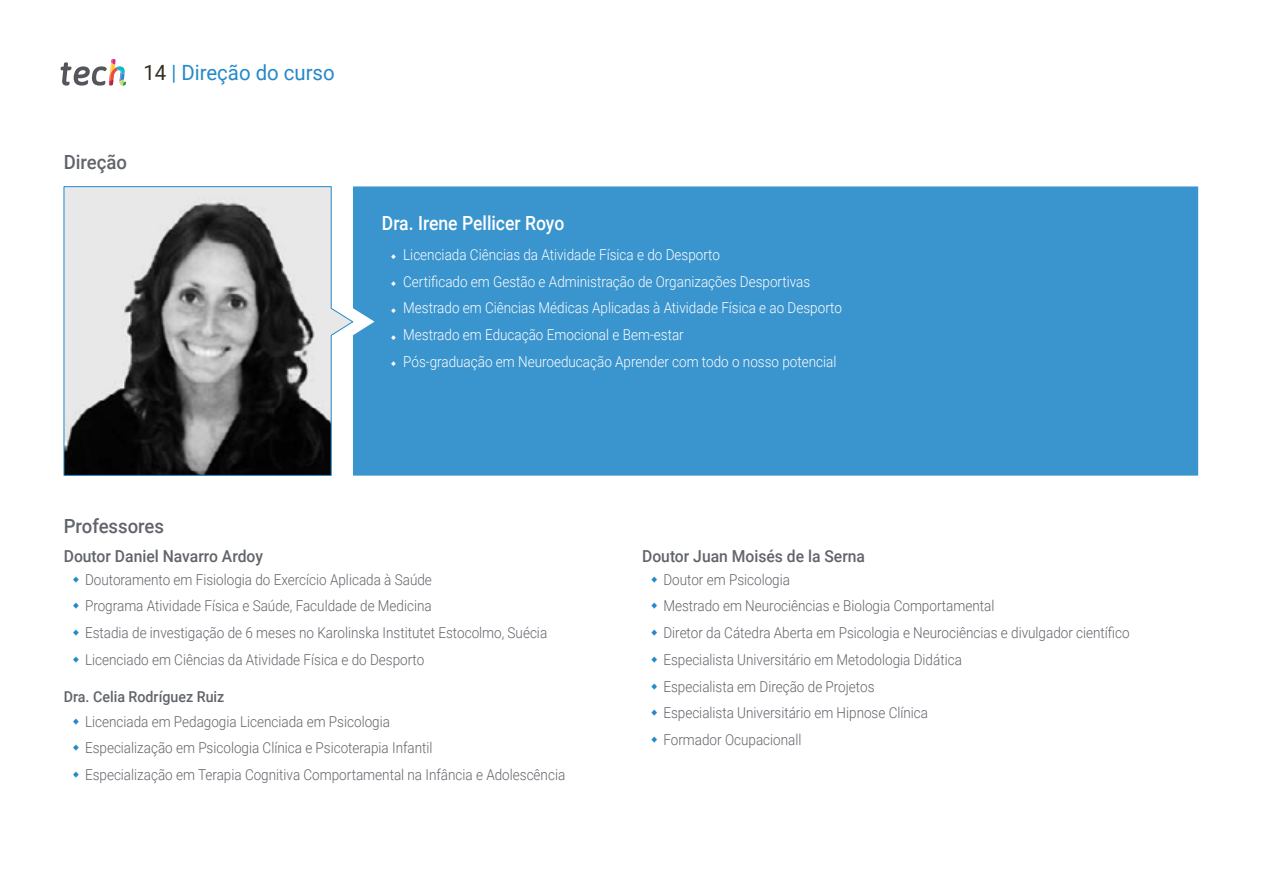
<style>
.page{position:relative;width:1263px;height:893px;background:#fff}
.page>*{position:absolute;margin:0;border:0;box-sizing:border-box;transform-origin:0 0}
.t1{font:21px "Roboto";color:#2488c9}
.t2{font:500 19.5px "Roboto";color:#fff;scale:.9 1}
.t3{font:500 19.5px "Roboto";color:#61646a;scale:.95 1}
.t4{font:500 16.5px "Roboto";color:#61646a;scale:.95 1}
.t5{font:300 15px/26.7px "Roboto";color:#61646a;scale:.9 1}
.t6{font:300 15px/26.7px "Roboto";color:#fff;scale:.9 1}
.t7{font:500 15px "Roboto";color:#61646a;scale:.95 1}
.s1{color:#312e20}
</style>
<div class="page">
<svg style="left:61px;top:59px;width:65px;height:27px"></svg>
<div style="left:353px;top:186px;width:845px;height:290px;background:#3a94ce"></div>
<svg style="left:64px;top:186px;width:289px;height:290px;background:#888a8a"></svg>
<svg style="left:391px;top:254px;width:5px;height:5px"></svg>
<svg style="left:391px;top:281px;width:5px;height:5px"></svg>
<svg style="left:391px;top:308px;width:5px;height:5px"></svg>
<svg style="left:391px;top:335px;width:5px;height:5px"></svg>
<svg style="left:391px;top:361px;width:5px;height:5px"></svg>
<h1 class="t1" style="left:144px;top:57px;width:193px"><span class="s1">14</span> | Direção do curso</h1>
<h2 class="t3" style="left:64px;top:149px;width:68px">Direção</h2>
<h2 class="t2" style="left:382px;top:210px;width:204px">Dra. Irene Pellicer Royo</h2>
<p class="t6" style="left:403px;top:241px;width:489px">Licenciada Ciências da Atividade Física e do Desporto<br>Certificado em Gestão e Administração de Organizações Desportivas Mestrado em Ciências Médicas Aplicadas à Atividade Física e ao Desporto Mestrado em Educação Emocional e Bem-estar<br>Pós-graduação em Neuroeducação Aprender com todo o nosso potencial</p>
<h2 class="t3" style="left:64px;top:512px;width:107px">Professores</h2>
<p class="t4" style="left:64px;top:545px;width:211px">Doutor Daniel Navarro Ardoy</p>
<p class="t5" style="left:85px;top:565px;width:515px">Doutoramento em Fisiologia do Exercício Aplicada à Saúde<br>Programa Atividade Física e Saúde, Faculdade de Medicina<br>Estadia de investigação de 6 meses no Karolinska Institutet Estocolmo, Suécia Licenciado em Ciências da Atividade Física e do Desporto</p>
<p class="t7" style="left:64px;top:686px;width:171px">Dra. Celia Rodríguez Ruiz</p>
<p class="t5" style="left:85px;top:707px;width:535px">Licenciada em Pedagogia Licenciada em Psicologia<br>Especialização em Psicologia Clínica e Psicoterapia Infantil<br>Especialização em Terapia Cognitiva Comportamental na Infância e Adolescência</p>
<p class="t4" style="left:642px;top:545px;width:236px">Doutor Juan Moisés de la Serna</p>
<p class="t5" style="left:663px;top:565px;width:520px">Doutor em Psicologia<br>Mestrado em Neurociências e Biologia Comportamental<br>Diretor da Cátedra Aberta em Psicologia e Neurociências e divulgador científico Especialista Universitário em Metodologia Didática<br>Especialista em Direção de Projetos<br>Especialista Universitário em Hipnose Clínica<br>Formador Ocupacionall</p>
</div>
